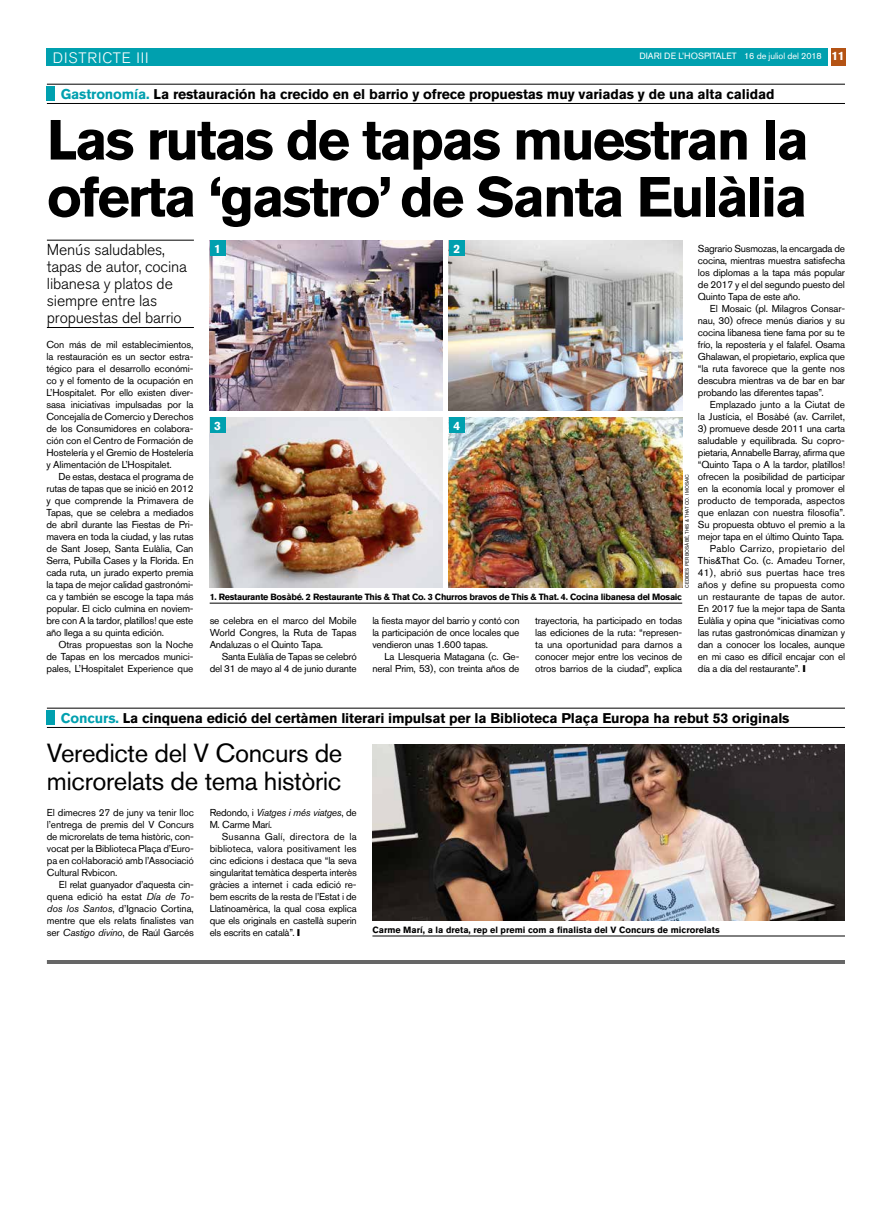
<style>
.page{position:relative;width:893px;height:1220px;background:#fff}
.page>*{position:absolute;margin:0;border:0;box-sizing:border-box;transform-origin:0 0}
.t1{font:700 56px/57px "Akzidenz Grotesk BQ";letter-spacing:-.04em;color:#000}
.t2{font:26px/28px "Akzidenz Grotesk BQ";letter-spacing:-.015em;color:#000}
.t3{font:300 15.8px/17px "Akzidenz Grotesk BQ";letter-spacing:-.01em;color:#000}
.t4{font:300 15px "Akzidenz Grotesk BQ";letter-spacing:.06em;color:#fff}
.t5{font:700 14px "Akzidenz Grotesk BQ";letter-spacing:-.01em;color:#000}
.t6{font:700 12px "Akzidenz Grotesk BQ";color:#fff}
.t7{font:10px/12px "Akzidenz Grotesk BQ";letter-spacing:-.02em;color:#000;text-align:justify}
.t8{font:10px "Akzidenz Grotesk BQ";color:#000}
.t9{font:10px "Akzidenz Grotesk BQ";letter-spacing:.025em;color:#000}
.t10{font:10px "Akzidenz Grotesk BQ";letter-spacing:.015em;color:#000}
.t11{font:700 9px "Akzidenz Grotesk BQ";letter-spacing:-.03em;color:#000}
.t12{font:700 9px "Akzidenz Grotesk BQ";color:#000}
.t13{font:9px "Akzidenz Grotesk BQ";color:#fff}
.t14{font:5px "Akzidenz Grotesk BQ";letter-spacing:.01em;color:#000;scale:.94 1}
.s1{font-style:inherit}
.s2{font-weight:700;font-size:12px}
.s3{color:#00a0af}
.s4{font-style:italic}
</style>
<div class="page">
<div style="left:47px;top:48px;width:781px;height:18px;background:#00a0af"></div>
<div style="left:831px;top:48px;width:14px;height:18px;background:#b45314"></div>
<hr style="left:47px;top:960px;width:798px;height:4px;background:#666">
<hr style="left:47px;top:84px;width:798px;height:1px;background:#000">
<hr style="left:47px;top:103px;width:798px;height:1px;background:#000">
<div style="left:47px;top:86px;width:8px;height:15px;background:#00a0af"></div>
<hr style="left:47px;top:708px;width:798px;height:1px;background:#000">
<hr style="left:47px;top:727px;width:798px;height:1px;background:#000">
<div style="left:47px;top:710px;width:8px;height:15px;background:#00a0af"></div>
<img style="left:372px;top:744px;width:473px;height:177px">
<hr style="left:372px;top:936px;width:473px;height:1px;background:#000">
<hr style="left:47px;top:240px;width:147px;height:1px;background:#000">
<hr style="left:47px;top:327px;width:147px;height:1px;background:#000">
<hr style="left:210px;top:603px;width:472px;height:1px;background:#000">
<img style="left:210px;top:240px;width:233px;height:171px">
<img style="left:449px;top:240px;width:233px;height:171px">
<img style="left:210px;top:417px;width:233px;height:171px">
<img style="left:449px;top:417px;width:233px;height:171px">
<div style="left:210px;top:240px;width:16px;height:16px;background:#00a0af"></div>
<div style="left:449px;top:240px;width:16px;height:16px;background:#00a0af"></div>
<div style="left:210px;top:417px;width:16px;height:16px;background:#00a0af"></div>
<div style="left:449px;top:417px;width:16px;height:16px;background:#00a0af"></div>
<h3 class="t4" style="left:53px;top:49px;width:97px">DISTRICTE III</h3>
<p class="t13" style="left:639px;top:51px;width:207px">DIARI DE L’HOSPITALET <span class="s1">16 de juliol del 2018</span> <span class="s2">11</span></p>
<h3 class="t5" style="left:61px;top:86px;width:715px"><span class="s3">Gastronomía.</span> La restauración ha crecido en el barrio y ofrece propuestas muy variadas y de una alta calidad</h3>
<h1 class="t1" style="left:47px;top:112px;width:764px">Las rutas de tapas muestran la oferta ‘gastro’ de Santa Eulàlia</h1>
<h3 class="t3" style="left:47px;top:242px;width:142px">Menús saludables, tapas de autor, cocina libanesa y platos de siempre entre las propuestas del barrio</h3>
<p class="t7" style="left:46px;top:338px;width:149px">Con más de mil establecimientos, la restauración es un sector estra&shy;tégico para el desarrollo económi&shy;co y el fomento de la ocupación en L’Hospitalet. Por ello existen diver&shy;sasa iniciativas impulsadas por la Concejalía de Comercio y Derechos de los Consumidores en colabora&shy;ción con el Centro de Formación de Hostelería y el Gremio de Hostelería y Alimentación de L’Hospitalet.</p>
<p class="t7" style="left:46px;top:470px;width:149px;text-indent:12px">De estas, destaca el programa de rutas de tapas que se inició en 2012 y que comprende la Primavera de Tapas, que se celebra a mediados de abril durante las Fiestas de Pri&shy;mavera en toda la ciudad, y las rutas de Sant Josep, Santa Eulàlia, Can Serra, Pubilla Cases y la Florida. En cada ruta, un jurado experto premia la tapa de mejor calidad gastronómi&shy;ca y también se escoge la tapa más popular. El ciclo culmina en noviem&shy;bre con A la tardor, platillos! que este año llega a su quinta edición.</p>
<p class="t7" style="left:46px;top:638px;width:148px;text-indent:12px">Otras propuestas son la Noche de Tapas en los mercados munici&shy;pales, L’Hospitalet Experience que</p>
<p class="t6" style="left:214px;top:242px;width:8px">1</p>
<p class="t6" style="left:453px;top:242px;width:8px">2</p>
<p class="t6" style="left:214px;top:419px;width:8px">3</p>
<p class="t6" style="left:453px;top:419px;width:8px">4</p>
<p class="t14" style="left:684px;top:588px;width:123px;rotate:-90deg">CEDIDES PER BOSÀBÉ, THIS &amp; THAT CO. I MOSAIC</p>
<p class="t11" style="left:210px;top:592px;width:474px">1. Restaurante Bosàbé. 2 Restaurante This &amp; That Co. 3 Churros bravos de This &amp; That. 4. Cocina libanesa del Mosaic</p>
<p class="t7" style="left:372px;top:614px;width:149px">la fiesta mayor del barrio y contó con la participación de once locales que vendieron unas 1.600 tapas.</p>
<p class="t7" style="left:372px;top:650px;width:149px;text-align:right">La Llesqueria Matagana (c. Ge&shy;neral Prim, 53), con treinta años de</p>
<p class="t7" style="left:210px;top:614px;width:149px">se celebra en el marco del Mobile World Congres, la Ruta de Tapas Andaluzas o el Quinto Tapa.</p>
<p class="t7" style="left:210px;top:650px;width:149px;text-align:right">Santa Eulàlia de Tapas se celebró del 31 de mayo al 4 de junio durante</p>
<p class="t7" style="left:535px;top:614px;width:149px">trayectoria, ha participado en todas las ediciones de la ruta: “represen&shy;ta una oportunidad para darnos a conocer mejor entre los vecinos de otros barrios de la ciudad”, explica</p>
<p class="t7" style="left:698px;top:242px;width:149px">Sagrario Susmozas, la encargada de cocina, mientras muestra satisfecha los diplomas a la tapa más popular de 2017 y el del segundo puesto del Quinto Tapa de este año.</p>
<p class="t7" style="left:698px;top:302px;width:149px;text-indent:12px">El Mosaic (pl. Milagros Consar&shy;nau, 30) ofrece menús diarios y su cocina libanesa tiene fama por su te frío, la repostería y el falafel. Osama Ghalawan, el propietario, explica que “la ruta favorece que la gente nos descubra mientras va de bar en bar probando las diferentes tapas”.</p>
<p class="t7" style="left:698px;top:398px;width:149px;text-align:right">Emplazado junto a la Ciutat de<br>la Justícia, el Bosàbé (av. Carrilet,</p>
<p class="t7" style="left:698px;top:422px;width:149px">3) promueve desde 2011 una carta</p>
<p class="t7" style="left:698px;top:434px;width:148px">saludable y equilibrada. Su copro-</p>
<p class="t7" style="left:698px;top:446px;width:148px">pietaria, Annabelle Barray, afirma que</p>
<p class="t7" style="left:698px;top:458px;width:149px">“Quinto Tapa o A la tardor, platillos!</p>
<p class="t7" style="left:698px;top:470px;width:149px">ofrecen la posibilidad de participar</p>
<p class="t7" style="left:698px;top:482px;width:149px">en la economía local y promover el</p>
<p class="t7" style="left:698px;top:494px;width:148px">producto de temporada, aspectos</p>
<p class="t7" style="left:698px;top:506px;width:149px">que enlazan con nuestra filosofía”.</p>
<p class="t7" style="left:698px;top:518px;width:149px">Su propuesta obtuvo el premio a la</p>
<p class="t7" style="left:698px;top:530px;width:148px">mejor tapa en el último Quinto Tapa.</p>
<p class="t9" style="left:710px;top:543px;width:136px">Pablo Carrizo, propietario del</p>
<p class="t7" style="left:698px;top:554px;width:149px">This&amp;That Co. (c. Amadeu Torner,</p>
<p class="t10" style="left:698px;top:567px;width:148px">41), abrió sus puertas hace tres</p>
<p class="t7" style="left:698px;top:578px;width:148px">años y define su propuesta como</p>
<p class="t8" style="left:698px;top:591px;width:149px">un restaurante de tapas de autor.</p>
<p class="t7" style="left:698px;top:602px;width:149px">En 2017 fue la mejor tapa de Santa</p>
<p class="t7" style="left:698px;top:614px;width:149px">Eulàlia y opina que “iniciativas como</p>
<p class="t7" style="left:698px;top:626px;width:149px">las rutas gastronómicas dinamizan y</p>
<p class="t7" style="left:698px;top:638px;width:148px">dan a conocer los locales, aunque</p>
<p class="t7" style="left:698px;top:650px;width:149px">en mi caso es difícil encajar con el</p>
<p class="t7" style="left:698px;top:662px;width:104px">día a día del restaurante”.</p>
<h3 class="t5" style="left:61px;top:710px;width:730px"><span class="s3">Concurs.</span> La cinquena edició del certàmen literari impulsat per la Biblioteca Plaça Europa ha rebut 53 originals</h3>
<h2 class="t2" style="left:47px;top:739px;width:297px">Veredicte del V Concurs de microrelats de tema històric</h2>
<p class="t7" style="left:47px;top:806px;width:149px">El dimecres 27 de juny va tenir lloc l’entrega de premis del V Concurs de microrelats de tema històric, con&shy;vocat per la Biblioteca Plaça d’Euro&shy;pa en col·laboració amb l’Associació Cultural Rvbicon.</p>
<p class="t7" style="left:47px;top:878px;width:149px;text-indent:12px">El relat guanyador d’aquesta cin&shy;quena edició ha estat <span class="s4">Día de To&shy;dos los Santos</span>, d’Ignacio Cortina, mentre que els relats finalistes van ser <span class="s4">Castigo divino</span>, de Raúl Garcés</p>
<p class="t7" style="left:210px;top:806px;width:149px">Redondo, i <span class="s4">Viatges i més viatges</span>, de<br>M. Carme Marí.</p>
<p class="t7" style="left:210px;top:830px;width:149px;text-indent:12px">Susanna Galí, directora de la biblioteca, valora positivament les cinc edicions i destaca que “la seva singularitat temàtica desperta interès gràcies a internet i cada edició re&shy;bem escrits de la resta de l’Estat i de Llatinoamèrica, la qual cosa explica que els originals en castellà superin els escrits en català”.</p>
<p class="t12" style="left:372px;top:925px;width:349px">Carme Marí, a la dreta, rep el premi com a finalista del V Concurs de microrelats</p>
</div>
